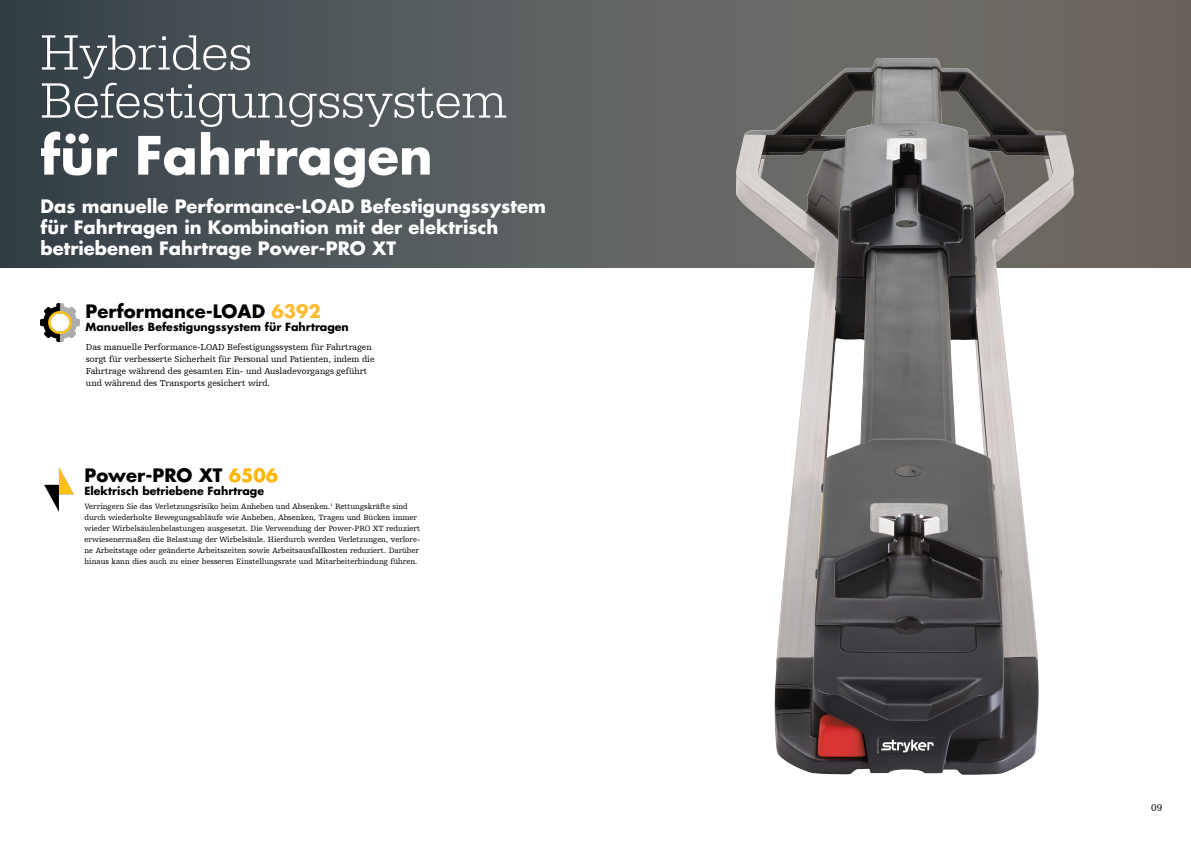
<style>
.page{position:relative;width:1191px;height:842px;background:#fff}
.page>*{position:absolute;margin:0;border:0;box-sizing:border-box;transform-origin:0 0}
.t1{font:300 51.3px/48px "URW Egyptienne TOT";color:#fff}
.t2{font:700 51.3px "Futura For Stryker";color:#fff}
.t3{font:700 18px/21px "Futura For Stryker";color:#fff}
.t4{font:700 18px "Futura For Stryker";color:#000}
.t5{font:700 11px "Futura For Stryker";color:#000}
.t6{font:10px "Humanist Slabserif 712 BT";color:#000}
.t7{font:9px/12px "Humanist Slabserif 712 BT";color:#000}
.t8{font:8px/11px "Humanist Slabserif 712 BT";color:#000}
.s1{color:#ffbb31}
.s2{color:#ffb600}
</style>
<div class="page">
<svg style="left:0;top:0;width:1191px;height:268px;background:#525859"></svg>
<img style="left:41px;top:303px;width:38px;height:39px">
<img style="left:44px;top:467px;width:29px;height:45px">
<img style="left:698px;top:20px;width:414px;height:755px">
<h1 class="t1" style="left:40px;top:29px;width:468px">Hybrides<br>Befestigungssystem</h1>
<h1 class="t2" style="left:40px;top:121px;width:394px">für Fahrtragen</h1>
<h2 class="t3" style="left:41px;top:196px;width:507px">Das manuelle Performance-LOAD Befestigungssystem für Fahrtragen in Kombination mit der elektrisch betriebenen Fahrtrage Power-PRO XT</h2>
<h2 class="t4" style="left:86px;top:300px;width:237px">Performance-LOAD <span class="s1">6392</span></h2>
<h3 class="t5" style="left:86px;top:320px;width:265px">Manuelles Befestigungssystem für Fahrtragen</h3>
<p class="t7" style="left:86px;top:341px;width:290px">Das manuelle Performance-LOAD Befestigungssystem für Fahrtragen sorgt für verbesserte Sicherheit für Personal und Patienten, indem die Fahrtrage während des gesamten Ein- und Ausladevorgangs geführt und während des Transports gesichert wird.</p>
<h2 class="t4" style="left:84px;top:463px;width:195px">Power-PRO XT <span class="s2">6506</span></h2>
<h3 class="t5" style="left:84px;top:483px;width:181px">Elektrisch betriebene Fahrtrage</h3>
<p class="t8" style="left:84px;top:501px;width:337px">Verringern Sie das Verletzungsrisiko beim Anheben und Absenken.<sup>1</sup> Rettungskräfte sind durch wiederholte Bewegungsabläufe wie Anheben, Absenken, Tragen und Bücken immer wieder Wirbelsäulenbelastungen ausgesetzt. Die Verwendung der Power-PRO XT reduziert erwiesenermaßen die Belastung der Wirbelsäule. Hierdurch werden Verletzungen, verlore&shy;ne Arbeitstage oder geänderte Arbeitszeiten sowie Arbeitsausfallkosten reduziert. Darüber hinaus kann dies auch zu einer besseren Einstellungsrate und Mitarbeiterbindung führen.</p>
<p class="t6" style="left:1151px;top:801px;width:13px">09</p>
</div>
